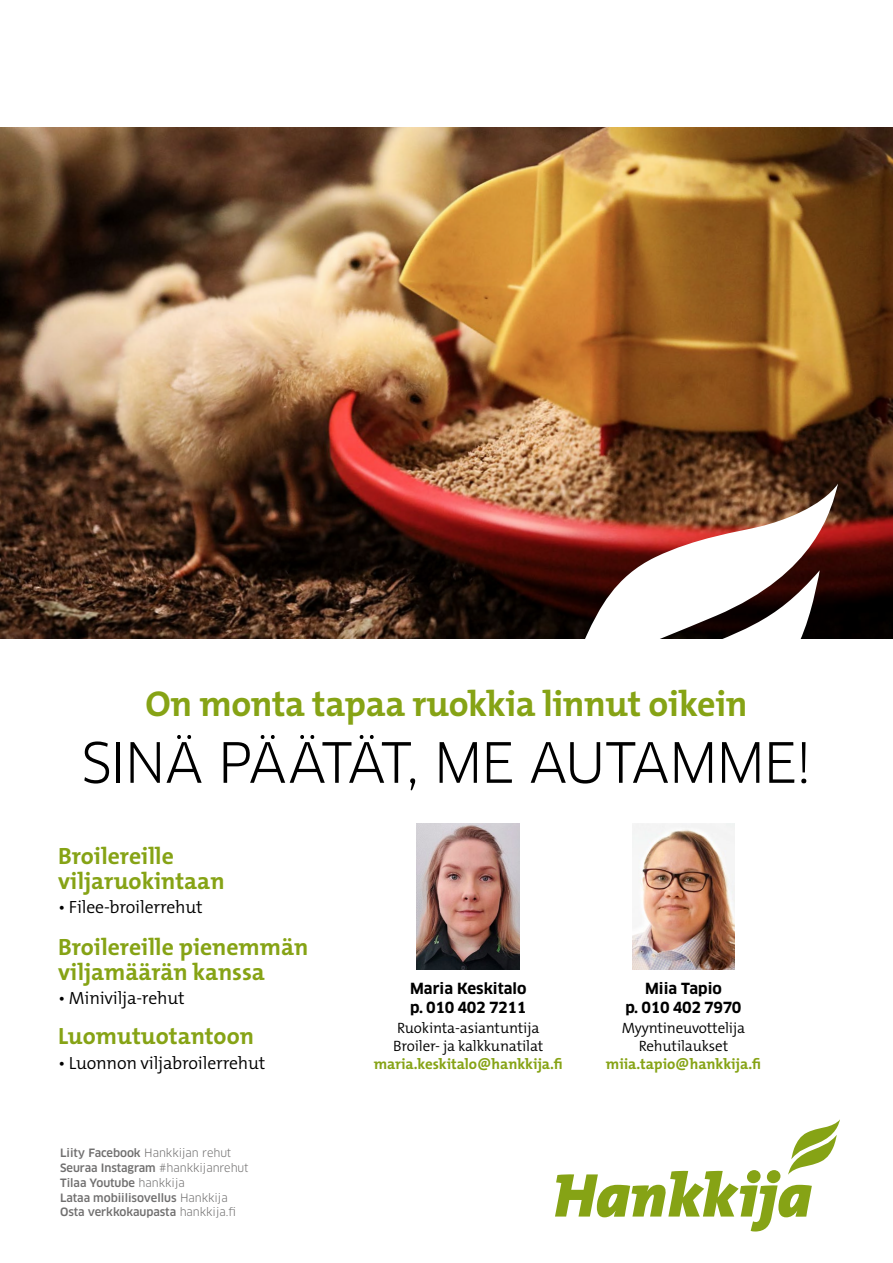
<style>
.page{position:relative;width:893px;height:1263px;background:#fff}
.page>*{position:absolute;margin:0;border:0;box-sizing:border-box;transform-origin:0 0}
.t1{font:54.15px "Clan Pro";letter-spacing:-.04em;color:#000}
.t2{font:700 36px "The Mix B W7";letter-spacing:-.01em;color:#86a315}
.t3{font:700 23.7px/25px "The Mix B W7";color:#86a315}
.t4{font:300 17.7px "The Mix B W4";letter-spacing:-.01em;color:#000}
.t5{font:300 15px/18px "The Mix B W4";letter-spacing:-.01em;color:#000;text-align:center}
.t6{font:700 15px "The Mix B W7";letter-spacing:-.005em;color:#86a315}
.t7{font:700 15px/18.8px "Clan Pro";letter-spacing:-.005em;color:#000}
.t8{font:700 15px/18.8px "Clan Pro";letter-spacing:-.025em;color:#000;text-align:center}
.t9{font:500 11.25px/14.7px "Clan Pro";letter-spacing:-.005em;color:#706f6f}
.s1{font-weight:400}
</style>
<div class="page">
<img style="left:0;top:128px;width:893px;height:511px">
<img style="left:567px;top:484px;width:271px;height:155px">
<svg style="left:548px;top:570px;width:272px;height:69px"></svg>
<svg style="left:555px;top:1119px;width:285px;height:112px"></svg>
<img style="left:632px;top:823px;width:103px;height:146px">
<img style="left:417px;top:823px;width:103px;height:146px">
<h2 class="t2" style="left:146px;top:681px;width:603px">On monta tapaa ruokkia linnut oikein</h2>
<h1 class="t1" style="left:81px;top:730px;width:732px">SINÄ PÄÄTÄT, ME AUTAMME!</h1>
<h3 class="t3" style="left:58px;top:843px;width:168px">Broilereille viljaruokintaan</h3>
<h3 class="t4" style="left:58px;top:896px;width:146px">• Filee-broilerrehut</h3>
<h3 class="t3" style="left:58px;top:934px;width:252px">Broilereille pienemmän viljamäärän kanssa</h3>
<h3 class="t4" style="left:58px;top:987px;width:128px">• Minivilja-rehut</h3>
<h3 class="t3" style="left:58px;top:1024px;width:197px">Luomutuotantoon</h3>
<h3 class="t4" style="left:58px;top:1051px;width:209px">• Luonnon viljabroilerrehut</h3>
<p class="t9" style="left:60px;top:1146px;width:190px">Liity Facebook <span class="s1">Hankkijan rehut<br></span>Seuraa Instagram <span class="s1">#hankkijanrehut<br></span>Tilaa Youtube <span class="s1">hankkija<br></span>Lataa mobiilisovellus <span class="s1">Hankkija<br></span>Osta verkkokaupasta <span class="s1">hankkija.fi</span></p>
<h3 class="t7" style="left:410px;top:979px;width:118px">Maria Keskitalo p. 010 402 7211</h3>
<h3 class="t5" style="left:393px;top:1019px;width:152px;text-align:left">Ruokinta-asiantuntija<br>Broiler- ja kalkkunatilat</h3>
<h3 class="t6" style="left:374px;top:1054px;width:191px">maria.keskitalo@hankkija.fi</h3>
<h3 class="t8" style="left:625px;top:979px;width:118px">Miia Tapio<br>p. 010 402 7970</h3>
<h3 class="t5" style="left:622px;top:1019px;width:125px">Myyntineuvottelija<br>Rehutilaukset</h3>
<h3 class="t6" style="left:606px;top:1054px;width:157px">miia.tapio@hankkija.fi</h3>
</div>
